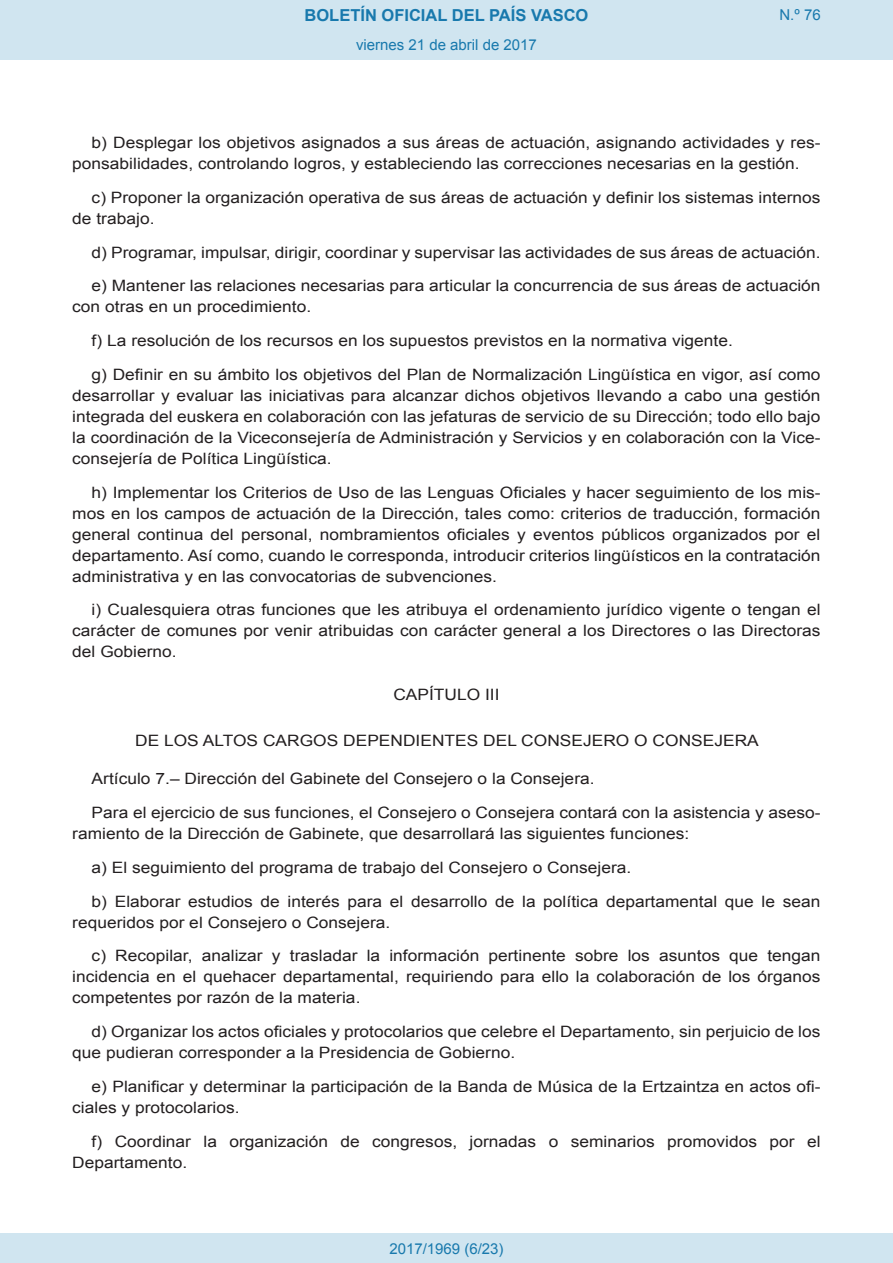
<style>
.page{position:relative;width:893px;height:1263px;background:#fff}
.page>*{position:absolute;margin:0;border:0;box-sizing:border-box;transform-origin:0 0}
.t1{font:700 16.5px "Arial";color:#1879ad}
.BOPVDetalle{font:15.6px/21px "Arial";color:#231f20;scale:1.11 1}
.BOPVClave{font:15.6px "Arial";color:#231f20;scale:1.11 1}
.Paginacion_Centro{font:15px "Arial";color:#1879ad}
</style>
<div class="page">
<div style="left:0;top:0;width:893px;height:60px;background:#d0e5f0"></div>
<div style="left:0;top:1233px;width:893px;height:30px;background:#d0e5f0"></div>
<p class="t1" style="left:305px;top:4px;width:285px">BOLETÍN OFICIAL DEL PAÍS VASCO</p>
<p class="Paginacion_Centro" style="left:356px;top:35px;width:182px">viernes 21 de abril de 2017</p>
<p class="Paginacion_Centro" style="left:779px;top:5px;width:43px">N.º 76</p>
<p class="BOPVDetalle" style="left:72px;top:132px;width:676px;text-indent:19px">b) Desplegar los objetivos asignados a sus áreas de actuación, asignando actividades y res&shy;ponsabilidades, controlando logros, y estableciendo las correcciones necesarias en la gestión.</p>
<p class="BOPVDetalle" style="left:72px;top:187px;width:675px;text-indent:19px">c) Proponer la organización operativa de sus áreas de actuación y definir los sistemas internos de trabajo.</p>
<p class="BOPVDetalle" style="left:92px;top:242px;width:658px">d) Programar, impulsar, dirigir, coordinar y supervisar las actividades de sus áreas de actuación.</p>
<p class="BOPVDetalle" style="left:72px;top:276px;width:676px;text-indent:19px">e) Mantener las relaciones necesarias para articular la concurrencia de sus áreas de actuación con otras en un procedimiento.</p>
<p class="BOPVDetalle" style="left:92px;top:330px;width:579px">f) La resolución de los recursos en los supuestos previstos en la normativa vigente.</p>
<p class="BOPVDetalle" style="left:72px;top:364px;width:676px;text-align:justify;text-indent:19px">g) Definir en su ámbito los objetivos del Plan de Normalización Lingüística en vigor, así como desarrollar y evaluar las iniciativas para alcanzar dichos objetivos llevando a cabo una gestión integrada del euskera en colaboración con las jefaturas de servicio de su Dirección; todo ello bajo la coordinación de la Viceconsejería de Administración y Servicios y en colaboración con la Vice&shy;consejería de Política Lingüística.</p>
<p class="BOPVDetalle" style="left:72px;top:482px;width:676px;text-align:justify;text-indent:19px">h) Implementar los Criterios de Uso de las Lenguas Oficiales y hacer seguimiento de los mis&shy;mos en los campos de actuación de la Dirección, tales como: criterios de traducción, formación general continua del personal, nombramientos oficiales y eventos públicos organizados por el departamento. Así como, cuando le corresponda, introducir criterios lingüísticos en la contratación administrativa y en las convocatorias de subvenciones.</p>
<p class="BOPVDetalle" style="left:72px;top:600px;width:676px;text-align:justify;text-indent:19px">i) Cualesquiera otras funciones que les atribuya el ordenamiento jurídico vigente o tengan el carácter de comunes por venir atribuidas con carácter general a los Directores o las Directoras del Gobierno.</p>
<p class="BOPVClave" style="left:393px;top:684px;width:97px">CAPÍTULO III</p>
<p class="BOPVClave" style="left:135px;top:730px;width:563px">DE LOS ALTOS CARGOS DEPENDIENTES DEL CONSEJERO O CONSEJERA</p>
<p class="BOPVDetalle" style="left:92px;top:768px;width:455px">Artículo 7.– Dirección del Gabinete del Consejero o la Consejera.</p>
<p class="BOPVDetalle" style="left:72px;top:802px;width:676px;text-indent:19px">Para el ejercicio de sus funciones, el Consejero o Consejera contará con la asistencia y aseso&shy;ramiento de la Dirección de Gabinete, que desarrollará las siguientes funciones:</p>
<p class="BOPVDetalle" style="left:92px;top:857px;width:488px">a) El seguimiento del programa de trabajo del Consejero o Consejera.</p>
<p class="BOPVDetalle" style="left:72px;top:891px;width:675px;text-indent:19px">b) Elaborar estudios de interés para el desarrollo de la política departamental que le sean requeridos por el Consejero o Consejera.</p>
<p class="BOPVDetalle" style="left:72px;top:945px;width:676px;text-align:justify;text-indent:19px">c) Recopilar, analizar y trasladar la información pertinente sobre los asuntos que tengan incidencia en el quehacer departamental, requiriendo para ello la colaboración de los órganos competentes por razón de la materia.</p>
<p class="BOPVDetalle" style="left:72px;top:1021px;width:675px;text-indent:19px">d) Organizar los actos oficiales y protocolarios que celebre el Departamento, sin perjuicio de los que pudieran corresponder a la Presidencia de Gobierno.</p>
<p class="BOPVDetalle" style="left:72px;top:1076px;width:676px;text-indent:19px">e) Planificar y determinar la participación de la Banda de Música de la Ertzaintza en actos ofi&shy;ciales y protocolarios.</p>
<p class="BOPVDetalle" style="left:72px;top:1131px;width:676px;text-indent:19px">f) Coordinar la organización de congresos, jornadas o seminarios promovidos por el<br>Departamento.</p>
<p class="Paginacion_Centro" style="left:389px;top:1238px;width:116px">2017/1969 (6/23)</p>
</div>
